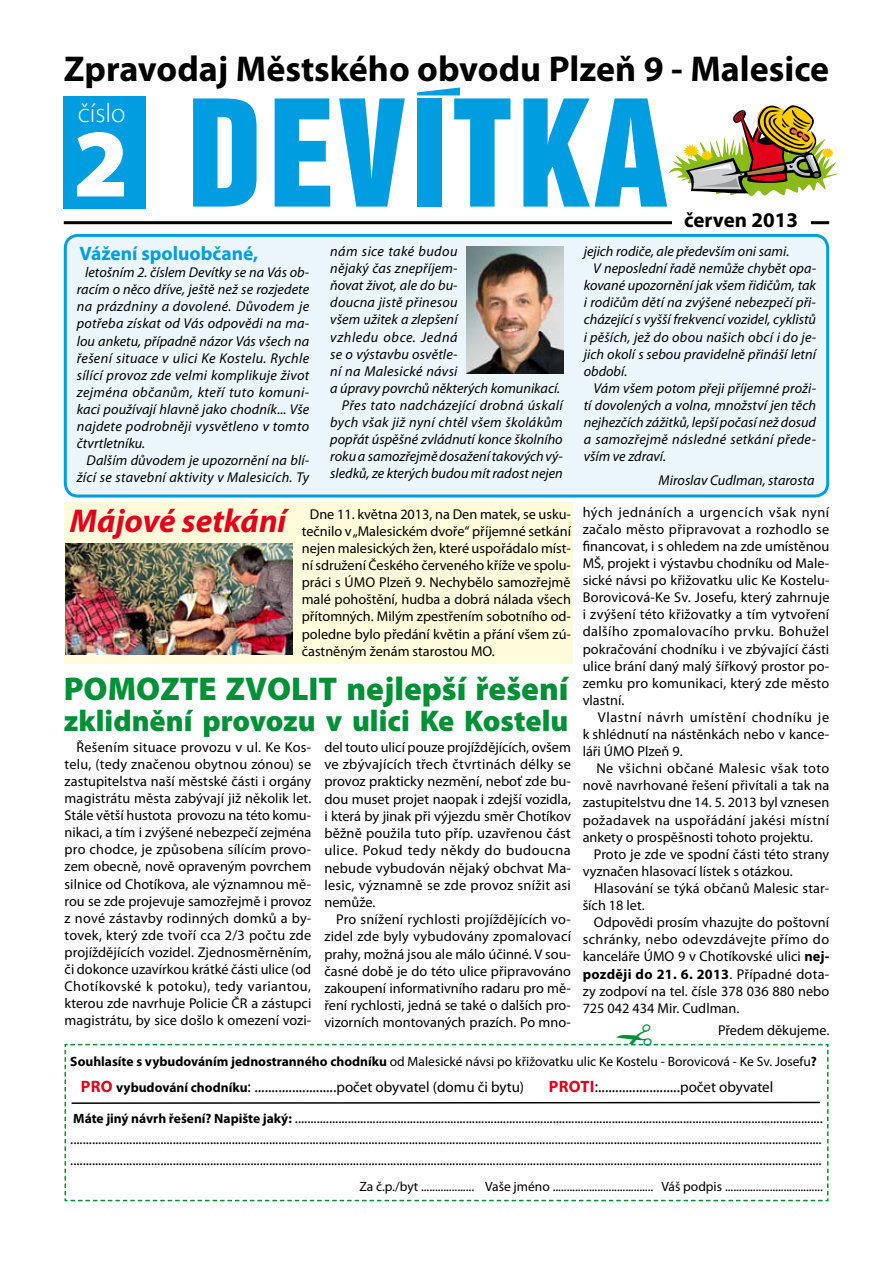
<style>
.page{position:relative;width:893px;height:1263px;background:#fff}
.page>*{position:absolute;margin:0;border:0;box-sizing:border-box;transform-origin:0 0}
.t1{font:135px "Swiss 921 BTCE Regular A";letter-spacing:.05em;color:#009ee0}
.t2{font:900 97.5px "Myriad Pro";color:#fff}
.t3{font:700 36px "Myriad Pro";color:#000}
.t4{font:italic 700 33.15px "Myriad Pro";color:#e2001a}
.t5{font:900 33px "Myriad Pro";color:#009036}
.t6{font:900 30px "Myriad Pro";color:#009036}
.t7{font:300 27px "Myriad Pro";color:#fff}
.t8{font:700 21px "Myriad Pro";color:#000}
.t9{font:700 19.5px "Myriad Pro";color:#009ee0}
.t10{font:16.5px "Myriad Pro";color:#000}
.t11{font:15px/21px "Myriad Pro";color:#000;text-align:justify}
.t12{font:14.4px/17.2px "Myriad Pro";letter-spacing:.02em;color:#000;text-align:justify}
.t13{font:14.25px/17.1px "Myriad Pro";color:#000;text-align:justify}
.t14{font:italic 14.25px/17.1px "Myriad Pro";letter-spacing:.005em;color:#000;text-align:justify}
.t15{font:italic 14.25px "Myriad Pro";letter-spacing:.025em;color:#000}
.t16{font:italic 14.25px "Myriad Pro";letter-spacing:.04em;color:#000}
.t17{font:13.5px "Myriad Pro";color:#000}
.s1{font-weight:700}
.s2{font-weight:700;color:#e2001a}
.s3{font-weight:700;font-size:13.5px}
.s4{font-size:15px}
</style>
<div class="page">
<div style="left:64px;top:502px;width:508px;height:161px;background:#fffbdb"></div>
<div style="left:64px;top:97px;width:82px;height:112px;background:#009ee0"></div>
<hr style="left:64px;top:221px;width:765px;height:3px;background:#000">
<div style="left:672px;top:211px;width:138px;height:25px;background:#fff"></div>
<div style="left:65px;top:235px;width:763px;height:261px;background:#eaf6fc;border-radius:13px"></div>
<div style="left:64px;top:234px;width:765px;height:263px;border:3px solid #009ee0;border-radius:13px"></div>
<svg style="left:417px;top:87px;width:43px;height:8px"></svg>
<img style="left:466px;top:247px;width:97px;height:126px">
<svg style="left:668px;top:105px;width:170px;height:91px"></svg>
<img style="left:65px;top:543px;width:228px;height:112px">
<svg style="left:65px;top:1043px;width:763px;height:158px"></svg>
<h3 class="t3" style="left:64px;top:46px;width:767px">Zpravodaj Městského obvodu Plzeň 9 - Malesice</h3>
<h1 class="t1" style="left:187px;top:62px;width:481px">DEVITKA</h1>
<h3 class="t8" style="left:684px;top:206px;width:115px">červen 2013</h3>
<h3 class="t7" style="left:78px;top:97px;width:49px">číslo</h3>
<h2 class="t2" style="left:73px;top:98px;width:57px">2</h2>
<h3 class="t9" style="left:80px;top:241px;width:180px">Vážení spoluobčané,</h3>
<p class="t14" style="left:77px;top:264px;width:234px;text-indent:8px">letošním 2. číslem Devítky se na Vás ob&shy;racím o něco dříve, ještě než se rozjedete na prázdniny a dovolené. Důvodem je potřeba získat od Vás odpovědi na ma&shy;lou anketu, případně názor Vás všech na řešení situace v ulici Ke Kostelu. Rychle sílící provoz zde velmi komplikuje život zejména občanům, kteří tuto komuni&shy;kaci používají hlavně jako chodník... Vše najdete podrobněji vysvětleno v tomto čtvrtletníku.</p>
<p class="t14" style="left:77px;top:452px;width:234px;text-align:right">Dalším důvodem je upozornění na blí&shy;žící se stavební aktivity v Malesicích. Ty</p>
<p class="t15" style="left:330px;top:242px;width:129px">nám sice také budou</p>
<p class="t14" style="left:330px;top:260px;width:129px">nějaký čas znepříjem-</p>
<p class="t14" style="left:330px;top:277px;width:129px">ňovat život, ale do bu-</p>
<p class="t14" style="left:330px;top:294px;width:129px">doucna jistě přinesou</p>
<p class="t14" style="left:330px;top:311px;width:129px">všem užitek a zlepšení</p>
<p class="t16" style="left:330px;top:328px;width:129px">vzhledu obce. Jedná</p>
<p class="t14" style="left:330px;top:345px;width:129px">se o výstavbu osvětle-</p>
<p class="t14" style="left:330px;top:362px;width:129px">ní na Malesické návsi</p>
<p class="t14" style="left:330px;top:379px;width:231px">a úpravy povrchů některých komunikací.</p>
<p class="t15" style="left:342px;top:396px;width:222px">Přes tato nadcházející drobná úskalí</p>
<p class="t14" style="left:330px;top:413px;width:234px">bych však již nyní chtěl všem školákům</p>
<p class="t14" style="left:330px;top:431px;width:234px">popřát úspěšné zvládnutí konce školního</p>
<p class="t14" style="left:330px;top:448px;width:234px">roku a samozřejmě dosažení takových vý-</p>
<p class="t14" style="left:330px;top:465px;width:234px">sledků, ze kterých budou mít radost nejen</p>
<p class="t14" style="left:584px;top:242px;width:207px">jejich rodiče, ale především oni sami.</p>
<p class="t14" style="left:593px;top:260px;width:224px">V neposlední řadě nemůže chybět opa-</p>
<p class="t14" style="left:584px;top:277px;width:234px">kované upozornění jak všem řidičům, tak</p>
<p class="t14" style="left:584px;top:294px;width:234px">i rodičům dětí na zvýšené nebezpečí při-</p>
<p class="t14" style="left:584px;top:311px;width:234px">cházející s vyšší frekvencí vozidel, cyklistů</p>
<p class="t14" style="left:584px;top:328px;width:234px">i pěších, jež do obou našich obcí i do je-</p>
<p class="t14" style="left:584px;top:345px;width:234px">jich okolí s sebou pravidelně přináší letní</p>
<p class="t14" style="left:584px;top:362px;width:45px">období.</p>
<p class="t14" style="left:593px;top:379px;width:224px">Vám všem potom přeji příjemné proži-</p>
<p class="t14" style="left:584px;top:396px;width:234px">tí dovolených a volna, množství jen těch</p>
<p class="t14" style="left:584px;top:413px;width:234px">nejhezčích zážitků, lepší počasí než dosud</p>
<p class="t15" style="left:584px;top:431px;width:234px">a samozřejmě následné setkání přede-</p>
<p class="t14" style="left:584px;top:448px;width:84px">vším ve zdraví.</p>
<p class="t14" style="left:659px;top:472px;width:157px">Miroslav Cudlman, starosta</p>
<p class="t13" style="left:583px;top:503px;width:248px">hých jednáních a urgencích však nyní začalo město připravovat a rozhodlo se financovat, i s ohledem na zde umístěnou MŠ, projekt i výstavbu chodníku od Male&shy;sické návsi po křižovatku ulic Ke Kostelu-Borovicová-Ke Sv. Josefu, který zahrnuje i zvýšení této křižovatky a tím vytvoření dalšího zpomalovacího prvku. Bohužel pokračování chodníku i ve zbývající části ulice brání daný malý šířkový prostor po&shy;zemku pro komunikaci, který zde město vlastní.</p>
<p class="t13" style="left:583px;top:708px;width:248px;text-indent:15px">Vlastní návrh umístění chodníku je k shlédnutí na nástěnkách nebo v kance&shy;láři ÚMO Plzeň 9.</p>
<p class="t13" style="left:583px;top:760px;width:248px;text-indent:14px">Ne všichni občané Malesic však toto nově navrhované řešení přivítali a tak na zastupitelstvu dne 14. 5. 2013 byl vznesen požadavek na uspořádání jakési místní ankety o prospěšnosti tohoto projektu.</p>
<p class="t13" style="left:583px;top:845px;width:248px;text-indent:11px">Proto je zde ve spodní části této strany vyznačen hlasovací lístek s otázkou.</p>
<p class="t13" style="left:583px;top:879px;width:248px;text-indent:11px">Hlasování se týká občanů Malesic star&shy;ších 18 let.</p>
<p class="t13" style="left:583px;top:914px;width:248px;text-indent:11px">Odpovědi prosím vhazujte do poštovní schránky, nebo odevzdávejte přímo do kanceláře ÚMO 9 v Chotíkovské ulici <span class="s1">nej&shy;později do 21. 6. 2013</span>. Případné dota&shy;zy zodpoví na tel. čísle 378 036 880 nebo 725 042 434 Mir. Cudlman.</p>
<p class="t13" style="left:718px;top:1022px;width:113px">Předem děkujeme.</p>
<p class="t17" style="left:70px;top:1053px;width:748px"><span class="s1">Souhlasíte s vybudováním jednostranného chodníku</span> od Malesické návsi po křižovatku ulic Ke Kostelu - Borovicová - Ke Sv. Josefu<span class="s1">?</span></p>
<p class="t10" style="left:81px;top:1076px;width:445px"><span class="s2">Pro</span> <span class="s3">vybudování chodníku</span>: ........................<span class="s4">počet obyvatel (domu či bytu)</span></p>
<p class="t10" style="left:549px;top:1076px;width:226px"><span class="s2">Proti</span>:........................<span class="s4">počet obyvatel</span></p>
<p class="t11" style="left:70px;top:1107px;width:754px"><span class="s3">Máte jiný návrh řešení? Napište jaký:</span> .......................................................................................................................................................................... .................................................................................................................................................................................................................................................. ..................................................................................................................................................................................................................................................</p>
<p class="t17" style="left:359px;top:1178px;width:465px">Za č.p./byt ................... Vaše jméno .................................... Váš podpis ...................................</p>
<h3 class="t4" style="left:70px;top:499px;width:218px">Májové setkání</h3>
<p class="t13" style="left:302px;top:505px;width:271px;text-indent:8px">Dne 11. května 2013, na Den matek, se usku&shy;tečnilo v „Malesickém dvoře“ příjemné setkání nejen malesických žen, které uspořádalo míst&shy;ní sdružení Českého červeného kříže ve spolu&shy;práci s ÚMO Plzeň 9. Nechybělo samozřejmě malé pohoštění, hudba a dobrá nálada všech přítomných. Milým zpestřením sobotního od&shy;poledne bylo předání květin a přání všem zú&shy;častněným ženám starostou MO.</p>
<h3 class="t5" style="left:64px;top:667px;width:507px">POMOZTE ZVOLIT nejlepší řešení</h3>
<h3 class="t6" style="left:64px;top:701px;width:506px">zklidnění provozu v ulici Ke Kostelu</h3>
<p class="t13" style="left:65px;top:738px;width:248px;text-indent:12px">Řešením situace provozu v ul. Ke Kos&shy;telu, (tedy značenou obytnou zónou) se zastupitelstva naší městské části i orgány magistrátu města zabývají již několik let.<br>Stále větší hustota provozu na této komu&shy;nikaci, a tím i zvýšené nebezpečí zejména pro chodce, je způsobena sílícím provo&shy;zem obecně, nově opraveným povrchem silnice od Chotíkova, ale významnou mě&shy;rou se zde projevuje samozřejmě i provoz z nové zástavby rodinných domků a by&shy;tovek, který zde tvoří cca 2/3 počtu zde projíždějících vozidel. Zjednosměrněním, či dokonce uzavírkou krátké části ulice (od Chotíkovské k potoku), tedy variantou, kterou zde navrhuje Policie ČR a zástupci magistrátu, by sice došlo k omezení vozi-</p>
<p class="t13" style="left:324px;top:738px;width:248px">del touto ulicí pouze projíždějících, ovšem</p>
<p class="t12" style="left:324px;top:755px;width:248px">ve zbývajících třech čtvrtinách délky se provoz prakticky nezmění, neboť zde bu&shy;dou muset projet naopak i zdejší vozidla, i která by jinak při výjezdu směr Chotíkov běžně použila tuto příp. uzavřenou část ulice. Pokud tedy někdy do budoucna nebude vybudován nějaký obchvat Ma&shy;lesic, významně se zde provoz snížit asi nemůže.</p>
<p class="t13" style="left:324px;top:911px;width:248px;text-indent:12px">Pro snížení rychlosti projíždějících vo&shy;zidel zde byly vybudovány zpomalovací prahy, možná jsou ale málo účinné. V sou&shy;časné době je do této ulice připravováno zakoupení informativního radaru pro mě&shy;ření rychlosti, jedná se také o dalších pro&shy;vizorních montovaných prazích. Po mno-</p>
</div>
